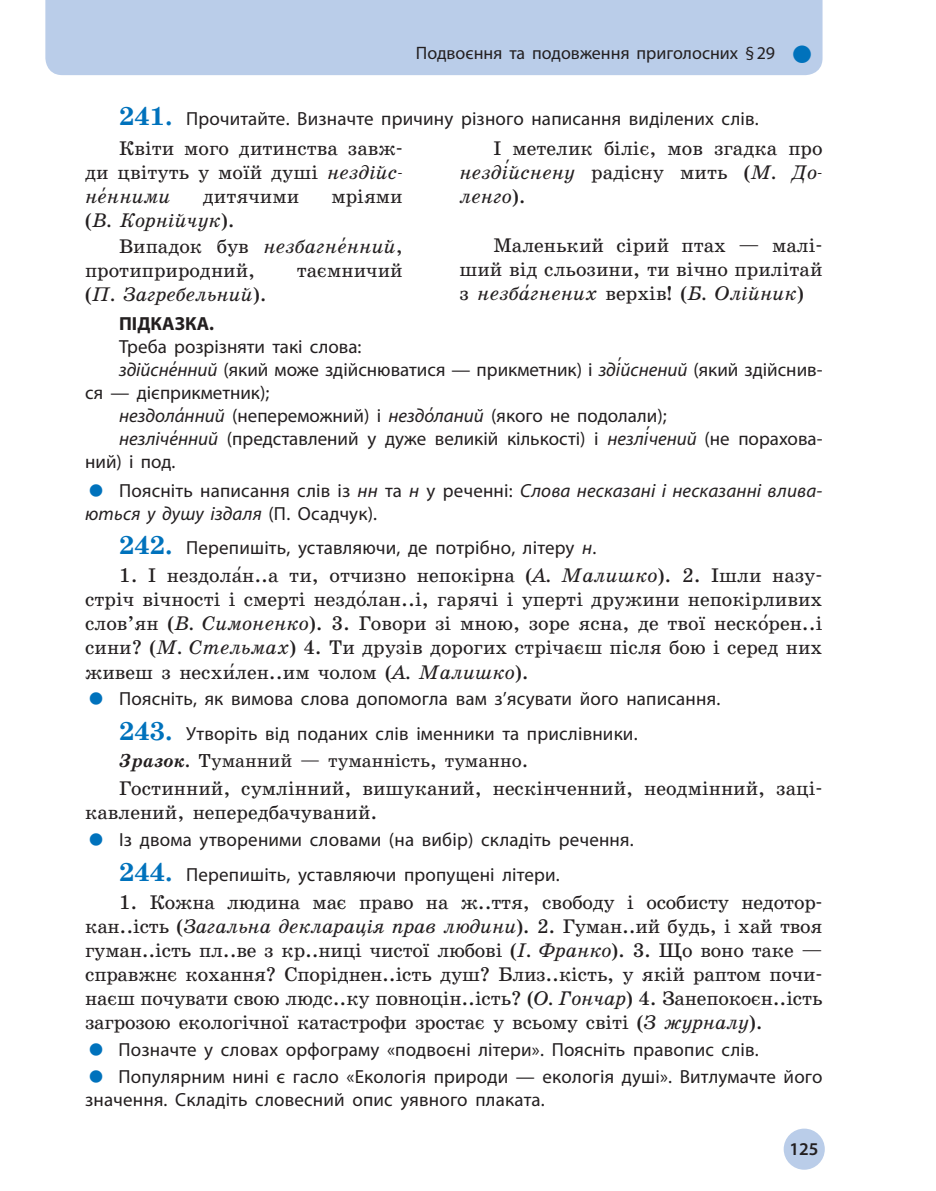
<style>
.page{position:relative;width:936px;height:1191px;background:#fff}
.page>*{position:absolute;margin:0;border:0;box-sizing:border-box;transform-origin:0 0}
.t1{font:20px/24px "School";color:#231f20;text-align:justify}
.t2{font:italic 20px "School";color:#231f20}
.t3{font:20px "Sym Shap";color:#231f20}
.t4{font:19px/23px "Myriad Pro";letter-spacing:.01em;color:#231f20}
.t5{font:19px "School";color:#231f20}
.t6{font:700 19px "Myriad Pro";color:#231f20}
.t7{font:19px "Sym Shap";color:#231f20}
.t8{font:18px "Myriad Pro";color:#231f20}
.t9{font:600 18px "Myriad Pro";color:#231f20}
.s1{font-family:"School";font-weight:700;font-size:26px;color:#0072bc}
.s2{font-style:italic}
.s3{font-family:"Sym Shap"}
.s4{font-style:normal}
.s5{font-weight:700;font-style:italic}
</style>
<div class="page">
<div style="left:783px;top:1128px;width:41px;height:41px;background:#bacde9;border-radius:50%"></div>
<div style="left:45px;top:0;width:777px;height:75px;background:#bacde9"></div>
<svg style="left:793px;top:46px;width:17px;height:17px"></svg>
<p class="t8" style="left:416px;top:42px;width:361px">Подвоєння та подовження приголосних § 29</p>
<p class="t4" style="left:119px;top:107px;width:641px"><span class="s1">241.</span> Прочитайте. Визначте причину різного написання виділених слів.</p>
<p class="t1" style="left:85px;top:137px;width:319px;text-indent:34px">Квіти мого дитинства завж&shy;ди цвітуть у моїй душі <span class="s2">нездійс&shy;не</span><span class="s3">5</span><span class="s2">нними</span></p>
<p class="t1" style="left:493px;top:137px;width:330px">І метелик біліє, мов згадка про</p>
<p class="t2" style="left:459px;top:160px;width:117px">нездійснену</p>
<p class="t3" style="left:510px;top:156px;width:6px">5</p>
<p class="t1" style="left:591px;top:161px;width:233px">радісну мить (<span class="s2">М. До-</span></p>
<p class="t2" style="left:459px;top:184px;width:68px">ленго<span class="s4">).</span></p>
<p class="t1" style="left:203px;top:185px;width:98px">дитячими</p>
<p class="t1" style="left:331px;top:185px;width:73px">мріями</p>
<p class="t2" style="left:85px;top:208px;width:151px"><span class="s4">(</span>В. Корнійчук<span class="s4">).</span></p>
<p class="t1" style="left:85px;top:235px;width:319px;text-indent:34px">Випадок був <span class="s2">незбагне</span><span class="s3">5</span><span class="s2">нний</span>, протиприродний,</p>
<p class="t1" style="left:297px;top:259px;width:107px">таємничий</p>
<p class="t2" style="left:85px;top:283px;width:183px"><span class="s4">(</span>П. Загребельний<span class="s4">).</span></p>
<p class="t1" style="left:459px;top:234px;width:364px;text-indent:34px">Маленький сірий птах — малі&shy;ший від сльозини, ти віч но прилітай з <span class="s2">незба</span><span class="s3">5</span><span class="s2">гнених</span> верхів! (<span class="s2">Б. Олійник</span>)</p>
<p class="t6" style="left:119px;top:311px;width:97px">ПІДКАЗКА.</p>
<p class="t4" style="left:119px;top:335px;width:705px">Треба розрізняти такі слова:<br><span class="s2">здійсне</span><span class="s3">5</span><span class="s2">нний</span> (який може здійснюватися — прикметник) і <span class="s2">здійснений</span> (який здійснив-</p>
<p class="t7" style="left:622px;top:354px;width:5px">5</p>
<p class="t4" style="left:119px;top:381px;width:704px;text-indent:-34px">ся — дієприкметник);<br><span class="s2">нездола</span><span class="s3">5</span><span class="s2">нний</span> (непереможний) і <span class="s2">нездо</span><span class="s3">5</span><span class="s2">ланий</span> (якого не подолали);<br><span class="s2">незліче</span><span class="s3">5</span><span class="s2">нний</span> (представлений у дуже великій кількості) і <span class="s2">незлічений</span> (не порахова-</p>
<p class="t7" style="left:650px;top:423px;width:5px">5</p>
<p class="t4" style="left:119px;top:447px;width:704px;line-height:28.6px;text-indent:-34px">ний) і под.<br>Поясніть написання слів із <span class="s2">нн</span> та <span class="s2">н</span> у реченні: <span class="s2">Слова несказані і несказанні влива-</span></p>
<p class="t4" style="left:119px;top:495px;width:478px;line-height:34.8px;text-indent:-34px"><span class="s2">ються у душу іздаля</span> (П. Осадчук).<br><span class="s1">242.</span> Перепишіть, уставляючи, де потрібно, літеру <span class="s2">н</span>.</p>
<p class="t1" style="left:85px;top:564px;width:739px;text-indent:34px">1. І нездола<span class="s3">5</span>н..а ти, отчизно непокірна (<span class="s2">А. Малишко</span>). 2. Ішли назу&shy;стріч вічності і смерті нездо<span class="s3">5</span>лан..і, гарячі і уперті дружини непокірливих слов’ян (<span class="s2">В. Симоненко</span>). 3. Говори зі мною, зоре ясна, де твої неско<span class="s3">5</span>рен..і сини? (<span class="s2">М. Стельмах</span>) 4. Ти друзів дорогих стрічаєш після бою і серед них живеш з несхи<span class="s3">5</span>лен..им чолом (<span class="s2">А. Малишко</span>).</p>
<p class="t4" style="left:119px;top:681px;width:602px;line-height:35px">Поясніть, як вимова слова допомогла вам з’ясувати його написання.<br><span class="s1">243.</span> Утворіть від поданих слів іменники та прислівники.</p>
<p class="t5" style="left:119px;top:749px;width:410px"><span class="s5">Зразок.</span> Туманний — туманність, туманно.</p>
<p class="t1" style="left:85px;top:777px;width:739px;text-indent:34px">Гостинний, сумлінний, вишуканий, нескінченний, неодмінний, заці&shy;кавлений, непередбачуваний.</p>
<p class="t4" style="left:119px;top:822px;width:516px;line-height:35px">Із двома утвореними словами (на вибір) складіть речення.<br><span class="s1">244.</span> Перепишіть, уставляючи пропущені літери.</p>
<p class="t1" style="left:85px;top:891px;width:739px;text-indent:34px">1. Кожна людина має право на ж..ття, свободу і особисту недотор&shy;кан..ість (<span class="s2">Загальна декларація прав людини</span>). 2. Гуман..ий будь, і хай твоя гуман..ість пл..ве з кр..ниці чистої любові (<span class="s2">І. Франко</span>). 3. Що воно таке — справжнє кохання? Споріднен..ість душ? Близ..кість, у якій раптом почи&shy;наєш почувати свою людс..ку повноцін..ість? (<span class="s2">О. Гончар</span>) 4. Занепокоєн..ість загрозою екологічної катастрофи зростає у всьому світі (<span class="s2">З журналу</span>).</p>
<p class="t4" style="left:118px;top:1036px;width:705px;line-height:27px">Позначте у словах орфограму «подвоєні літери». Поясніть правопис слів.<br>Популярним нині є гасло «Екологія природи — екологія душі». Витлумачте його</p>
<p class="t4" style="left:85px;top:1088px;width:461px">значення. Складіть словесний опис уявного плаката.</p>
<p class="t9" style="left:789px;top:1137px;width:30px">125</p>
</div>
